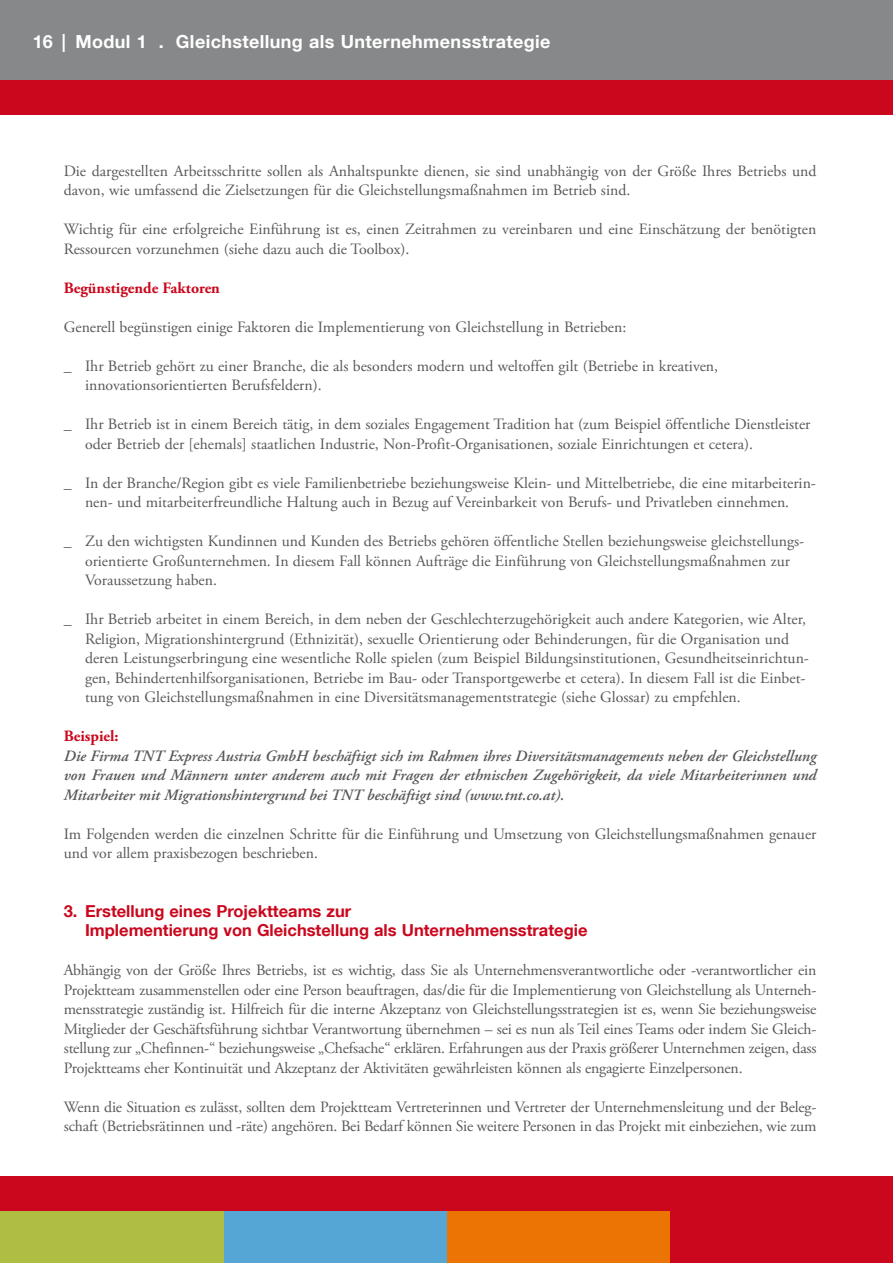
<style>
.page{position:relative;width:893px;height:1263px;background:#fff}
.page>*{position:absolute;margin:0;border:0;box-sizing:border-box;transform-origin:0 0}
.t1{font:700 18px "Helvetica Neue LT Com";letter-spacing:.02em;color:#fff}
.t2{font:700 16.5px/19.5px "Helvetica Neue LT Com";color:#ca071d}
.t3{font:15.75px/19.5px "Adobe Garamond Pro";color:#58585a}
.t4{font:italic 600 15.75px/19.5px "Adobe Garamond Pro";color:#58585a;text-align:justify}
.t5{font:700 15.75px "Adobe Garamond Pro";color:#ca071d}
</style>
<div class="page">
<div style="left:0;top:0;width:893px;height:82px;background:#87888a"></div>
<div style="left:0;top:81px;width:893px;height:34px;background:#ca071d"></div>
<div style="left:670px;top:1178px;width:223px;height:85px;background:#ca071d"></div>
<div style="left:446px;top:1178px;width:224px;height:85px;background:#ec7405"></div>
<div style="left:223px;top:1178px;width:223px;height:85px;background:#55a5d5"></div>
<div style="left:0;top:1178px;width:223px;height:85px;background:#afbd43"></div>
<div style="left:0;top:1177px;width:893px;height:34px;background:#ca071d"></div>
<p class="t1" style="left:33px;top:30px;width:519px">16 | Modul 1 . Gleichstellung als Unternehmensstrategie</p>
<p class="t3" style="left:64px;top:161px;width:754px">Die dargestellten Arbeitsschritte sollen als Anhaltspunkte dienen, sie sind unabhängig von der Größe Ihres Betriebs und davon, wie umfassend die Zielsetzungen für die Gleichstellungsmaßnahmen im Betrieb sind.</p>
<p class="t3" style="left:64px;top:220px;width:754px">Wichtig für eine erfolgreiche Einführung ist es, einen Zeitrahmen zu vereinbaren und eine Einschätzung der benötigten<br>Ressourcen vorzunehmen (siehe dazu auch die Toolbox).</p>
<p class="t5" style="left:64px;top:278px;width:158px">Begünstigende Faktoren</p>
<p class="t3" style="left:64px;top:317px;width:564px">Generell begünstigen einige Faktoren die Implementierung von Gleichstellung in Betrieben:</p>
<p class="t3" style="left:85px;top:356px;width:635px;text-indent:-21px">_ Ihr Betrieb gehört zu einer Branche, die als besonders modern und weltoffen gilt (Betriebe in kreativen, innovationsorientierten Berufsfeldern).</p>
<p class="t3" style="left:85px;top:415px;width:727px;text-indent:-21px">_ Ihr Betrieb ist in einem Bereich tätig, in dem soziales Engagement Tradition hat (zum Beispiel öffentliche Dienstleister oder Betrieb der [ehemals] staatlichen Industrie, Non-Profit-Organisationen, soziale Einrichtungen et cetera).</p>
<p class="t3" style="left:64px;top:473px;width:754px;text-align:center">_ In der Branche/Region gibt es viele Familienbetriebe beziehungsweise Klein- und Mittelbetriebe, die eine mitarbeiterin&shy;nen- und mitarbeiterfreundliche Haltung auch in Bezug auf Vereinbarkeit von Berufs- und Privatleben einnehmen.</p>
<p class="t3" style="left:85px;top:532px;width:721px;text-indent:-21px">_ Zu den wichtigsten Kundinnen und Kunden des Betriebs gehören öffentliche Stellen beziehungsweise gleichstellungs&shy;orientierte Großunternehmen. In diesem Fall können Aufträge die Einführung von Gleichstellungsmaßnahmen zur<br>Voraussetzung haben.</p>
<p class="t3" style="left:85px;top:610px;width:725px;text-indent:-21px">_ Ihr Betrieb arbeitet in einem Bereich, in dem neben der Geschlechterzugehörigkeit auch andere Kategorien, wie Alter, Religion, Migrationshintergrund (Ethnizität), sexuelle Orientierung oder Behinderungen, für die Organisation und deren Leistungserbringung eine wesentliche Rolle spielen (zum Beispiel Bildungsinstitutionen, Gesundheitseinrichtun&shy;gen, Behindertenhilfsorganisationen, Betriebe im Bau- oder Transportgewerbe et cetera). In diesem Fall ist die Einbet&shy;tung von Gleichstellungsmaßnahmen in eine Diversitätsmanagementstrategie (siehe Glossar) zu empfehlen.</p>
<p class="t5" style="left:64px;top:727px;width:56px">Beispiel:</p>
<p class="t4" style="left:64px;top:746px;width:754px">Die Firma TNT Express Austria GmbH beschäftigt sich im Rahmen ihres Diversitätsmanagements neben der Gleichstellung von Frauen und Männern unter anderem auch mit Fragen der ethnischen Zugehörigkeit, da viele Mitarbeiterinnen und Mitarbeiter mit Migrationshintergrund bei TNT beschäftigt sind (www.tnt.co.at).</p>
<p class="t3" style="left:64px;top:824px;width:754px">Im Folgenden werden die einzelnen Schritte für die Einführung und Umsetzung von Gleichstellungsmaßnahmen genauer und vor allem praxisbezogen beschrieben.</p>
<p class="t2" style="left:64px;top:900px;width:525px">3. Erstellung eines Projektteams zur<br>I mplementierung von Gleichstellung als Unternehmensstrategie</p>
<p class="t3" style="left:64px;top:961px;width:754px;text-align:justify">Abhängig von der Größe Ihres Betriebs, ist es wichtig, dass Sie als Unternehmensverantwortliche oder -verantwortlicher ein Projektteam zusammenstellen oder eine Person beauftragen, das/die für die Implementierung von Gleichstellung als Unterneh&shy;mensstrategie zuständig ist. Hilfreich für die interne Akzeptanz von Gleichstellungsstrategien ist es, wenn Sie beziehungsweise Mitglieder der Geschäftsführung sichtbar Verantwortung übernehmen – sei es nun als Teil eines Teams oder indem Sie Gleich&shy;stellung zur „Chefinnen-“ beziehungsweise „Chefsache“ erklären. Erfahrungen aus der Praxis größerer Unternehmen zeigen, dass Projektteams eher Kontinuität und Akzeptanz der Aktivitäten gewährleisten können als engagierte Einzelpersonen.</p>
<p class="t3" style="left:64px;top:1097px;width:754px">Wenn die Situation es zulässt, sollten dem Projektteam Vertreterinnen und Vertreter der Unternehmensleitung und der Beleg&shy;schaft (Betriebsrätinnen und -räte) angehören. Bei Bedarf können Sie weitere Personen in das Projekt mit einbeziehen, wie zum</p>
</div>
